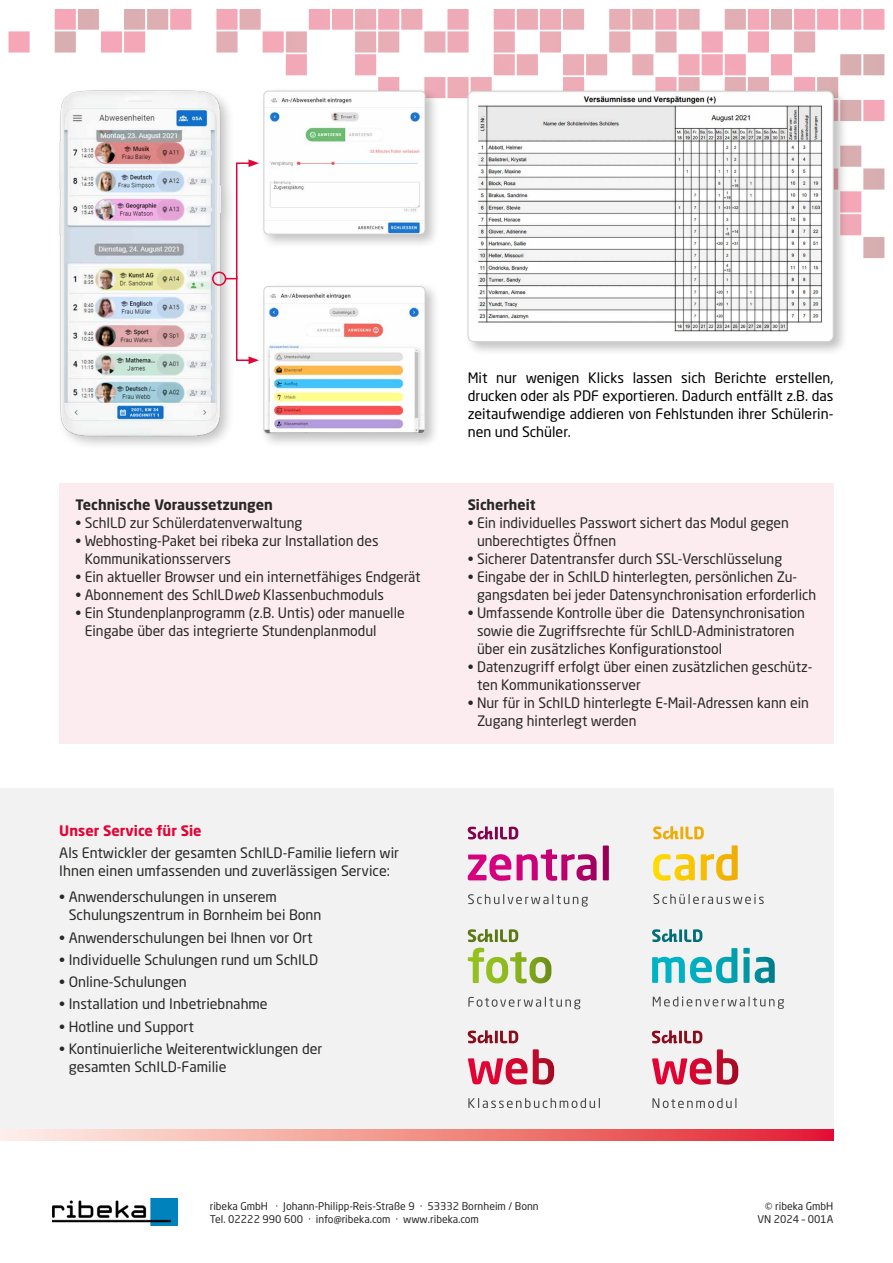
<style>
.page{position:relative;width:893px;height:1263px;background:#fff}
.page>*{position:absolute;margin:0;border:0;box-sizing:border-box;transform-origin:0 0}
.t1{font:14.25px/18px "Neo Sans Std";color:#282827}
.t2{font:14.25px/18px "Neo Sans Std";color:#000;text-align:justify}
.t3{font:700 14.25px "Neo Sans Std";color:#282827}
.t4{font:700 14.25px "Neo Sans Std";color:#e30334}
.t5{font:10.5px/13.5px "Neo Sans Std";color:#282827}
.s1{font-style:italic}
</style>
<div class="page">
<svg style="left:9px;top:9px;width:875px;height:249px"></svg>
<svg style="left:32px;top:9px;width:829px;height:249px"></svg>
<div style="left:60px;top:483px;width:774px;height:260px;background:#fcebef"></div>
<div style="left:0;top:789px;width:833px;height:341px;background:#f2f2f2"></div>
<svg style="left:0;top:1130px;width:833px;height:10px;background:#f08c89"></svg>
<img style="left:52px;top:1198px;width:126px;height:28px">
<img style="left:40px;top:83px;width:207px;height:363px">
<div style="left:259px;top:86px;width:181px;height:163px;background:#000;opacity:.25"></div>
<img style="left:264px;top:91px;width:161px;height:143px">
<div style="left:264px;top:91px;width:161px;height:143px;border:1px solid #d0d0d0;border-radius:4px"></div>
<div style="left:259px;top:281px;width:181px;height:167px;background:#000;opacity:.25"></div>
<img style="left:264px;top:287px;width:161px;height:147px">
<div style="left:264px;top:286px;width:161px;height:148px;border:1px solid #d0d0d0;border-radius:4px"></div>
<div style="left:212px;top:272px;width:14px;height:14px;border:2px solid #e30334;border-radius:50%"></div>
<svg style="left:224px;top:159px;width:35px;height:205px"></svg>
<div style="left:464px;top:88px;width:384px;height:269px;background:#000;opacity:.25"></div>
<img style="left:468px;top:91px;width:365px;height:251px">
<div style="left:468px;top:91px;width:365px;height:251px;border:1px solid #d0d0d0;border-radius:6px"></div>
<svg style="left:468px;top:894px;width:120px;height:13px"></svg>
<svg style="left:468px;top:854px;width:43px;height:27px"></svg>
<svg style="left:517px;top:849px;width:80px;height:32px"></svg>
<svg style="left:603px;top:845px;width:6px;height:35px"></svg>
<svg style="left:468px;top:826px;width:50px;height:13px"></svg>
<svg style="left:468px;top:997px;width:112px;height:12px"></svg>
<svg style="left:468px;top:948px;width:83px;height:35px"></svg>
<svg style="left:468px;top:929px;width:50px;height:13px"></svg>
<svg style="left:653px;top:845px;width:85px;height:36px"></svg>
<svg style="left:653px;top:826px;width:51px;height:13px"></svg>
<svg style="left:653px;top:894px;width:111px;height:10px"></svg>
<svg style="left:653px;top:996px;width:131px;height:13px"></svg>
<svg style="left:652px;top:948px;width:85px;height:35px"></svg>
<svg style="left:743px;top:948px;width:32px;height:35px"></svg>
<svg style="left:652px;top:929px;width:50px;height:13px"></svg>
<svg style="left:468px;top:1098px;width:132px;height:10px"></svg>
<svg style="left:468px;top:1030px;width:50px;height:13px"></svg>
<svg style="left:468px;top:1049px;width:86px;height:35px"></svg>
<svg style="left:652px;top:1098px;width:84px;height:10px"></svg>
<svg style="left:652px;top:1030px;width:50px;height:13px"></svg>
<svg style="left:652px;top:1049px;width:86px;height:36px"></svg>
<p class="t3" style="left:75px;top:495px;width:199px">Technische Voraussetzungen</p>
<p class="t1" style="left:75px;top:513px;width:228px">• SchILD zur Schülerdatenverwaltung</p>
<p class="t1" style="left:85px;top:531px;width:295px;text-indent:-9px">• Webhosting-Paket bei ribeka zur Installation des<br>Kommunikationsservers</p>
<p class="t1" style="left:75px;top:567px;width:347px">• Ein aktueller Browser und ein internetfähiges Endgerät</p>
<p class="t1" style="left:75px;top:585px;width:310px">• Abonnement des SchILD<span class="s1">web</span> Klassenbuchmoduls</p>
<p class="t1" style="left:85px;top:603px;width:321px;text-indent:-9px">• Ein Stundenplanprogramm (z.B. Untis) oder manuelle<br>Eingabe über das integrierte Stundenplanmodul</p>
<p class="t4" style="left:59px;top:821px;width:144px">Unser Service für Sie</p>
<p class="t1" style="left:59px;top:843px;width:341px">Als Entwickler der gesamten SchILD-Familie liefern wir<br>Ihnen einen umfassenden und zuverlässigen Service:</p>
<p class="t1" style="left:69px;top:888px;width:254px;text-indent:-9px">• Anwenderschulungen in unserem<br>Schulungszentrum in Bornheim bei Bonn</p>
<p class="t1" style="left:59px;top:928px;width:255px">• Anwenderschulungen bei Ihnen vor Ort</p>
<p class="t1" style="left:59px;top:950px;width:261px">• Individuelle Schulungen rund um SchILD</p>
<p class="t1" style="left:59px;top:973px;width:129px">• Online-Schulungen</p>
<p class="t1" style="left:59px;top:995px;width:210px">• Installation und Inbetriebnahme</p>
<p class="t1" style="left:59px;top:1017px;width:136px">• Hotline und Support</p>
<p class="t1" style="left:69px;top:1039px;width:255px;text-indent:-9px">• Kontinuierliche Weiterentwicklungen der gesamten SchILD-Familie</p>
<p class="t2" style="left:468px;top:369px;width:367px">Mit nur wenigen Klicks lassen sich Berichte erstellen, drucken oder als PDF exportieren. Dadurch entfällt z.B. das zeitaufwendige addieren von Fehlstunden ihrer Schülerin&shy;nen und Schüler.</p>
<p class="t3" style="left:468px;top:495px;width:69px">Sicherheit</p>
<p class="t1" style="left:477px;top:513px;width:313px;text-indent:-9px">• Ein individuelles Passwort sichert das Modul gegen unberechtigtes Öffnen</p>
<p class="t1" style="left:468px;top:549px;width:316px">• Sicherer Datentransfer durch SSL-Verschlüsselung</p>
<p class="t1" style="left:477px;top:567px;width:341px;text-indent:-9px">• Eingabe der in SchILD hinterlegten, persönlichen Zu&shy;gangsdaten bei jeder Datensynchronisation erforderlich</p>
<p class="t1" style="left:477px;top:603px;width:329px;text-indent:-9px">• Umfassende Kontrolle über die Datensynchronisation sowie die Zugriffsrechte für SchILD-Administratoren über ein zusätzliches Konfigurationstool</p>
<p class="t1" style="left:477px;top:657px;width:337px;text-indent:-9px">• Datenzugriff erfolgt über einen zusätzlichen geschütz&shy;ten Kommunikationsserver</p>
<p class="t1" style="left:477px;top:693px;width:333px;text-indent:-9px">• Nur für in SchILD hinterlegte E-Mail-Adressen kann ein<br>Zugang hinterlegt werden</p>
<p class="t5" style="left:210px;top:1199px;width:331px">ribeka GmbH · Johann-Philipp-Reis-Straße 9 · 53332 Bornheim / Bonn<br>Tel. 02222 990 600 · info@ribeka.com · www.ribeka.com</p>
<p class="t5" style="left:757px;top:1199px;width:78px;text-align:right">© ribeka GmbH<br>VN 2024 – 001A</p>
</div>
